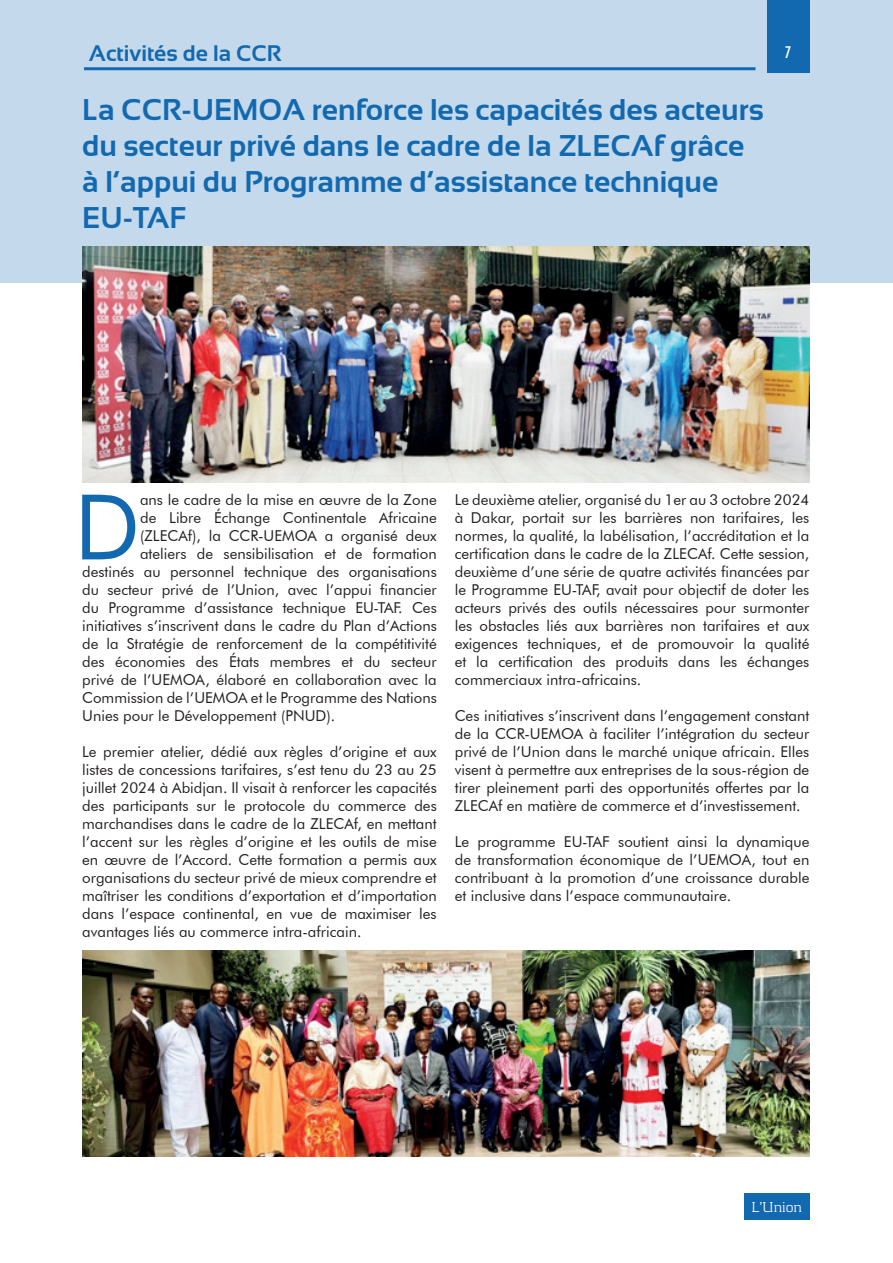
<style>
.page{position:relative;width:893px;height:1263px;background:#fff}
.page>*{position:absolute;margin:0;border:0;box-sizing:border-box;transform-origin:0 0}
.t1{font:90.6px "Futura BT";color:#1269b0}
.t2{font:700 30px/36px "Sansation";color:#1269af}
.t3{font:700 22.5px "Sansation";color:#1269af}
.t4{font:15px/18px "Futura BT";color:#231f20;text-align:justify}
.t5{font:300 15px "Kontrapunkt";color:#fff}
.t6{font:15px "Futura Cond Demi";color:#fff}
</style>
<div class="page">
<div style="left:0;top:0;width:893px;height:283px;background:#c4d9eb"></div>
<hr style="left:0;top:0;width:1px;height:283px;background:#1269af">
<div style="left:767px;top:0;width:42px;height:73px;background:#1269af"></div>
<hr style="left:84px;top:67px;width:671px;height:3px;background:#1269af">
<div style="left:744px;top:1193px;width:65px;height:26px;background:#1269b0"></div>
<img style="left:82px;top:247px;width:727px;height:236px">
<img style="left:82px;top:950px;width:727px;height:207px">
<h3 class="t3" style="left:89px;top:40px;width:194px">Activités de la CCR</h3>
<p class="t6" style="left:785px;top:43px;width:8px">7</p>
<h2 class="t2" style="left:82px;top:91px;width:683px">La CCR-UEMOA renforce les capacités des acteurs du secteur privé dans le cadre de la ZLECAf grâce à l’appui du Programme d’assistance technique EU-TAF</h2>
<h1 class="t1" style="left:74px;top:472px;width:67px">D</h1>
<p class="t4" style="left:140px;top:491px;width:298px">ans le cadre de la mise en œuvre de la Zone</p>
<p class="t4" style="left:140px;top:509px;width:298px">de Libre Échange Continentale Africaine</p>
<p class="t4" style="left:140px;top:527px;width:298px">(ZLECAf), la CCR-UEMOA a organisé deux</p>
<p class="t4" style="left:140px;top:545px;width:298px">ateliers de sensibilisation et de formation</p>
<p class="t4" style="left:82px;top:563px;width:356px">destinés au personnel technique des organisations</p>
<p class="t4" style="left:82px;top:581px;width:356px">du secteur privé de l’Union, avec l’appui financier</p>
<p class="t4" style="left:82px;top:599px;width:356px">du Programme d’assistance technique EU-TAF. Ces</p>
<p class="t4" style="left:82px;top:617px;width:356px">initiatives s’inscrivent dans le cadre du Plan d’Actions</p>
<p class="t4" style="left:82px;top:635px;width:356px">de la Stratégie de renforcement de la compétitivité</p>
<p class="t4" style="left:82px;top:653px;width:356px">des économies des États membres et du secteur</p>
<p class="t4" style="left:82px;top:671px;width:356px">privé de l’UEMOA, élaboré en collaboration avec la</p>
<p class="t4" style="left:82px;top:689px;width:356px">Commission de l’UEMOA et le Programme des Nations</p>
<p class="t4" style="left:82px;top:707px;width:254px">Unies pour le Développement (PNUD).</p>
<p class="t4" style="left:82px;top:743px;width:356px">Le premier atelier, dédié aux règles d’origine et aux listes de concessions tarifaires, s’est tenu du 23 au 25 juillet 2024 à Abidjan. Il visait à renforcer les capacités des participants sur le protocole du commerce des marchandises dans le cadre de la ZLECAf, en mettant l’accent sur les règles d’origine et les outils de mise en œuvre de l’Accord. Cette formation a permis aux organisations du secteur privé de mieux comprendre et maîtriser les conditions d’exportation et d’importation dans l’espace continental, en vue de maximiser les avantages liés au commerce intra-africain.</p>
<p class="t4" style="left:455px;top:491px;width:356px">Le deuxième atelier, organisé du 1er au 3 octobre 2024 à Dakar, portait sur les barrières non tarifaires, les normes, la qualité, la labélisation, l’accréditation et la certification dans le cadre de la ZLECAf. Cette session, deuxième d’une série de quatre activités financées par le Programme EU-TAF, avait pour objectif de doter les acteurs privés des outils nécessaires pour surmonter les obstacles liés aux barrières non tarifaires et aux exigences techniques, et de promouvoir la qualité et la certification des produits dans les échanges commerciaux intra-africains.</p>
<p class="t4" style="left:455px;top:707px;width:356px">Ces initiatives s’inscrivent dans l’engagement constant de la CCR-UEMOA à faciliter l’intégration du secteur privé de l’Union dans le marché unique africain. Elles visent à permettre aux entreprises de la sous-région de tirer pleinement parti des opportunités offertes par la ZLECAf en matière de commerce et d’investissement.</p>
<p class="t4" style="left:455px;top:833px;width:356px">Le programme EU-TAF soutient ainsi la dynamique de transformation économique de l’UEMOA, tout en contribuant à la promotion d’une croissance durable et inclusive dans l’espace communautaire.</p>
<p class="t5" style="left:751px;top:1198px;width:52px">L’Union</p>
</div>
